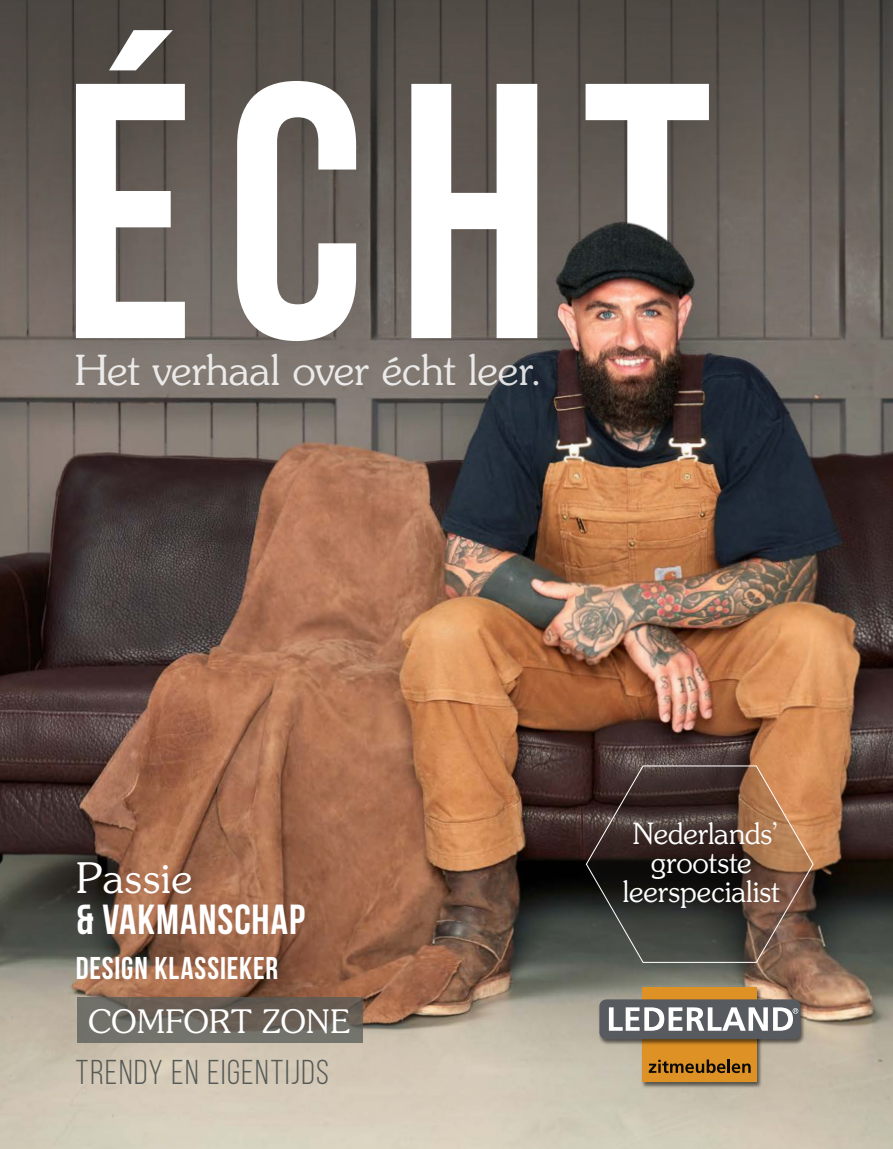
<style>
.page{position:relative;width:893px;height:1149px;background:#fff}
.page>*{position:absolute;margin:0;border:0;box-sizing:border-box;transform-origin:0 0}
.t1{font:700 363px "Bebas Neue";color:#fff}
.t2{font:700 42px "Bebas Neue";letter-spacing:.025em;color:#fff}
.t3{font:300 42px "Souvenir";letter-spacing:.015em;color:#fff}
.t4{font:300 41.4px "Souvenir";letter-spacing:-.01em;color:#fff}
.t5{font:34.5px "Bebas Neue";letter-spacing:.045em;color:#565a57}
.t6{font:300 32.25px "Souvenir";letter-spacing:-.005em;color:#fff}
.t7{font:700 31.5px "Bebas Neue";letter-spacing:.025em;color:#fff}
.t8{font:29.25px/29.1px "Souvenir";letter-spacing:-.005em;color:#fff;text-align:center}
</style>
<div class="page">
<img style="left:0;top:432px;width:893px;height:716px">
<svg style="left:800px;top:0;width:93px;height:432px;background:#66605a"></svg>
<svg style="left:77px;top:997px;width:286px;height:45px;background:#6b665e"></svg>
<svg style="left:585px;top:764px;width:229px;height:199px;background:#6b594c"></svg>
<div style="left:580px;top:779px;width:240px;height:169px;background:#000;opacity:.5"></div>
<img style="left:639px;top:985px;width:124px;height:104px">
<div style="left:643px;top:986px;width:114px;height:95px;background:#de9124"></div>
<img style="left:596px;top:997px;width:211px;height:49px">
<div style="left:599px;top:999px;width:201px;height:39px;background:#575b5f;border-radius:7px"></div>
<svg style="left:609px;top:1007px;width:189px;height:23px"></svg>
<svg style="left:649px;top:1059px;width:102px;height:13px"></svg>
<div style="left:0;top:0;width:800px;height:432px;background:#000;opacity:.3"></div>
<img style="left:395px;top:173px;width:390px;height:308px">
<h1 class="t1" style="left:61px;top:13px;width:652px">ÉCHT</h1>
<h3 class="t4" style="left:74px;top:345px;width:469px">Het verhaal over écht leer.</h3>
<h2 class="t3" style="left:76px;top:852px;width:118px">Passie</h2>
<h2 class="t2" style="left:76px;top:895px;width:230px">&amp; VAKMANSCHAP</h2>
<p class="t7" style="left:76px;top:950px;width:204px">DESIGN KLASSIEKER</p>
<p class="t6" style="left:88px;top:1001px;width:263px">COMFORT ZONE</p>
<p class="t5" style="left:76px;top:1053px;width:255px">TRENDY EN EIGENTIJDS</p>
<p class="t8" style="left:623px;top:818px;width:159px">Nederlands’ grootste leerspecialist</p>
</div>
